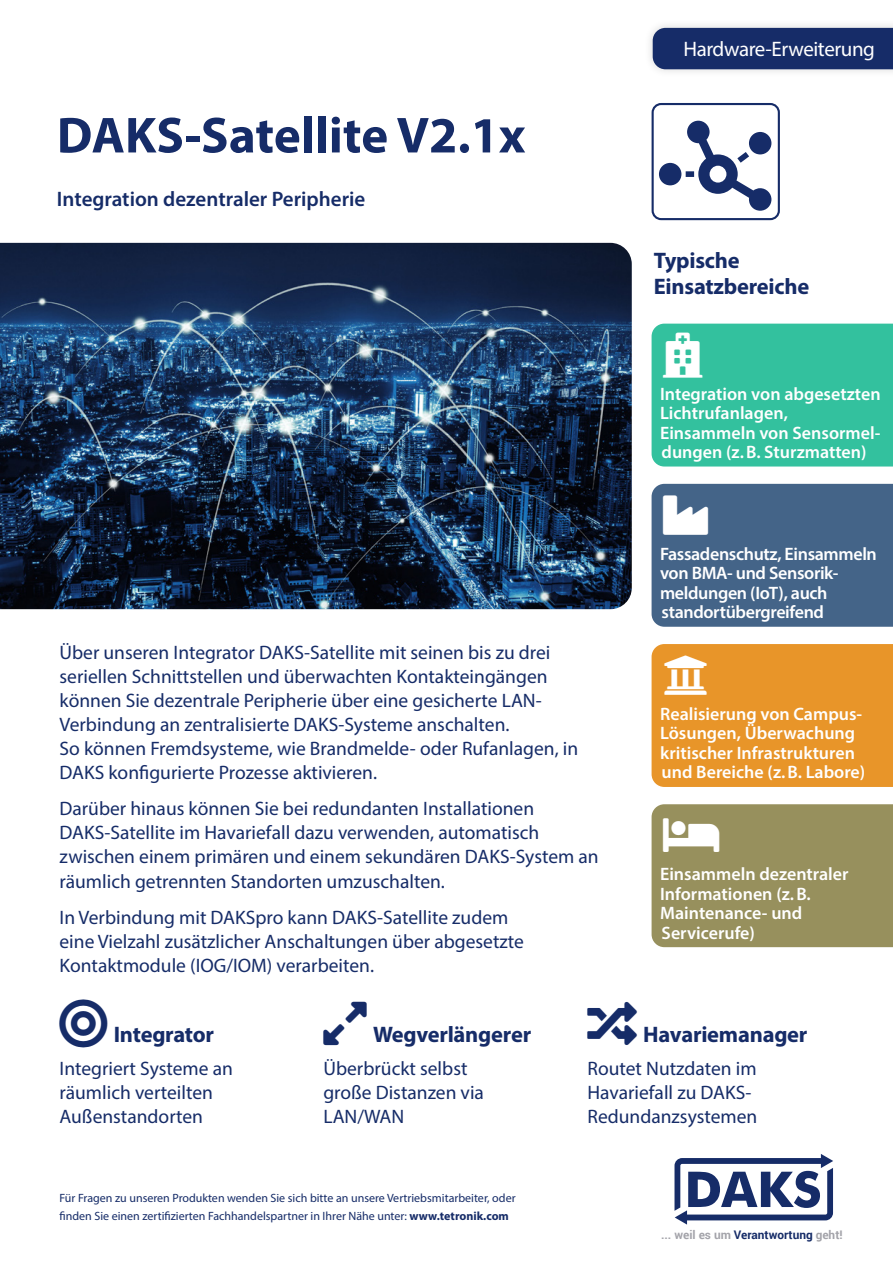
<style>
.page{position:relative;width:893px;height:1263px;background:#fff}
.page>*{position:absolute;margin:0;border:0;box-sizing:border-box;transform-origin:0 0}
.t1{font:90px "Font Awesome 5 Pro Solid";color:#162c68}
.t2{font:700 51px "Myriad Pro";color:#162c68}
.t3{font:700 22.5px/25.5px "Myriad Pro";letter-spacing:-.01em;color:#162c68}
.t4{font:600 21px "Myriad Pro";color:#162c68}
.t5{font:21px "Myriad Pro";letter-spacing:-.02em;color:#fff}
.t6{font:19.5px/24px "Myriad Pro";color:#162c68}
.t7{font:600 18px/19.5px "Myriad Pro";color:#fff}
.t8{font:600 18px/19.5px "Myriad Pro";letter-spacing:-.02em;color:#fff}
.t9{font:12px/18px "Myriad Pro";color:#162c68}
.t10{font:700 11.85px "Roboto";color:#a4a4aa}
.s1{font-weight:700}
.s2{color:#162c68}
</style>
<div class="page">
<svg style="left:674px;top:1154px;width:159px;height:70px"></svg>
<div style="left:644px;top:19px;width:249px;height:59px;background:#000;opacity:.15"></div>
<div style="left:653px;top:28px;width:240px;height:41px;background:#162c68"></div>
<img style="left:0;top:243px;width:632px;height:366px">
<div style="left:652px;top:103px;width:128px;height:117px;border:2px solid #162c68;border-radius:9px"></div>
<div style="left:652px;top:324px;width:241px;height:142px;background:#33c19e"></div>
<div style="left:652px;top:644px;width:241px;height:143px;background:#e89529"></div>
<div style="left:652px;top:804px;width:241px;height:143px;background:#97905d"></div>
<div style="left:652px;top:484px;width:241px;height:143px;background:#446488"></div>
<h2 class="t2" style="left:57px;top:102px;width:470px">DAKS-Satellite V2.1x</h2>
<p class="t4" style="left:57px;top:185px;width:310px">Integration dezentraler Peripherie</p>
<p class="t6" style="left:60px;top:640px;width:520px">Über unseren Integrator DAKS-Satellite mit seinen bis zu drei seriellen Schnittstellen und überwachten Kontakteingängen können Sie dezentrale Peripherie über eine gesicherte LAN-Verbindung an zentralisierte DAKS-Systeme anschalten.<br>So können Fremdsysteme, wie Brandmelde- oder Rufanlagen, in DAKS konfigurierte Prozesse aktivieren.</p>
<p class="t6" style="left:60px;top:797px;width:541px">Darüber hinaus können Sie bei redundanten Installationen DAKS-Satellite im Havariefall dazu verwenden, automatisch zwischen einem primären und einem sekundären DAKS-System an räumlich getrennten Standorten umzuschalten.</p>
<p class="t6" style="left:60px;top:905px;width:466px">In Verbindung mit DAKSpro kann DAKS-Satellite zudem eine Vielzahl zusätzlicher Anschaltungen über abgesetzte<br>Kontaktmodule (IOG/IOM) verarbeiten.</p>
<p class="t5" style="left:683px;top:36px;width:193px">Hardware-Erweiterung</p>
<h1 class="t1" style="left:659px;top:120px;width:114px">▼■▼□</h1>
<p class="t3" style="left:654px;top:247px;width:157px">Typische<br>Einsatzbereiche</p>
<p class="t7" style="left:660px;top:383px;width:222px">Integration von abgesetzten<br>Lichtrufanlagen,<br>Einsammeln von Sensormel&shy;dungen (z.B. Sturzmatten)</p>
<p class="t8" style="left:660px;top:543px;width:218px">Fassadenschutz, Einsammeln von BMA- und Sensorik&shy;meldungen (IoT), auch standortübergreifend</p>
<p class="t7" style="left:660px;top:704px;width:207px">Realisierung von Campus-<br>Lösungen, Überwachung kritischer Infrastrukturen und Bereiche (z.B. Labore)</p>
<p class="t7" style="left:660px;top:864px;width:190px">Einsammeln dezentraler<br>Informationen (z.B.<br>Maintenance- und<br>Servicerufe)</p>
<p class="t3" style="left:114px;top:1021px;width:102px">Integrator</p>
<p class="t6" style="left:60px;top:1056px;width:175px">Integriert Systeme an räumlich verteilten<br>Außenstandorten</p>
<p class="t3" style="left:323px;top:1021px;width:209px">■●▼ Wegverlängerer</p>
<p class="t6" style="left:323px;top:1056px;width:162px">Überbrückt selbst große Distanzen via<br>LAN/WAN</p>
<p class="t9" style="left:60px;top:1189px;width:458px">Für Fragen zu unseren Produkten wenden Sie sich bitte an unsere Vertriebsmitarbeiter, oder finden Sie einen zertifizierten Fachhandelspartner in Ihrer Nähe unter: <span class="s1">www.tetronik.com</span></p>
<p class="t3" style="left:587px;top:1021px;width:222px">■□ Havariemanager</p>
<p class="t6" style="left:587px;top:1056px;width:171px">Routet Nutzdaten im<br>Havariefall zu DAKS-<br>Redundanzsystemen</p>
<p class="t10" style="left:661px;top:1227px;width:183px">... weil es um <span class="s2">Verantwortung</span> geht!</p>
</div>
